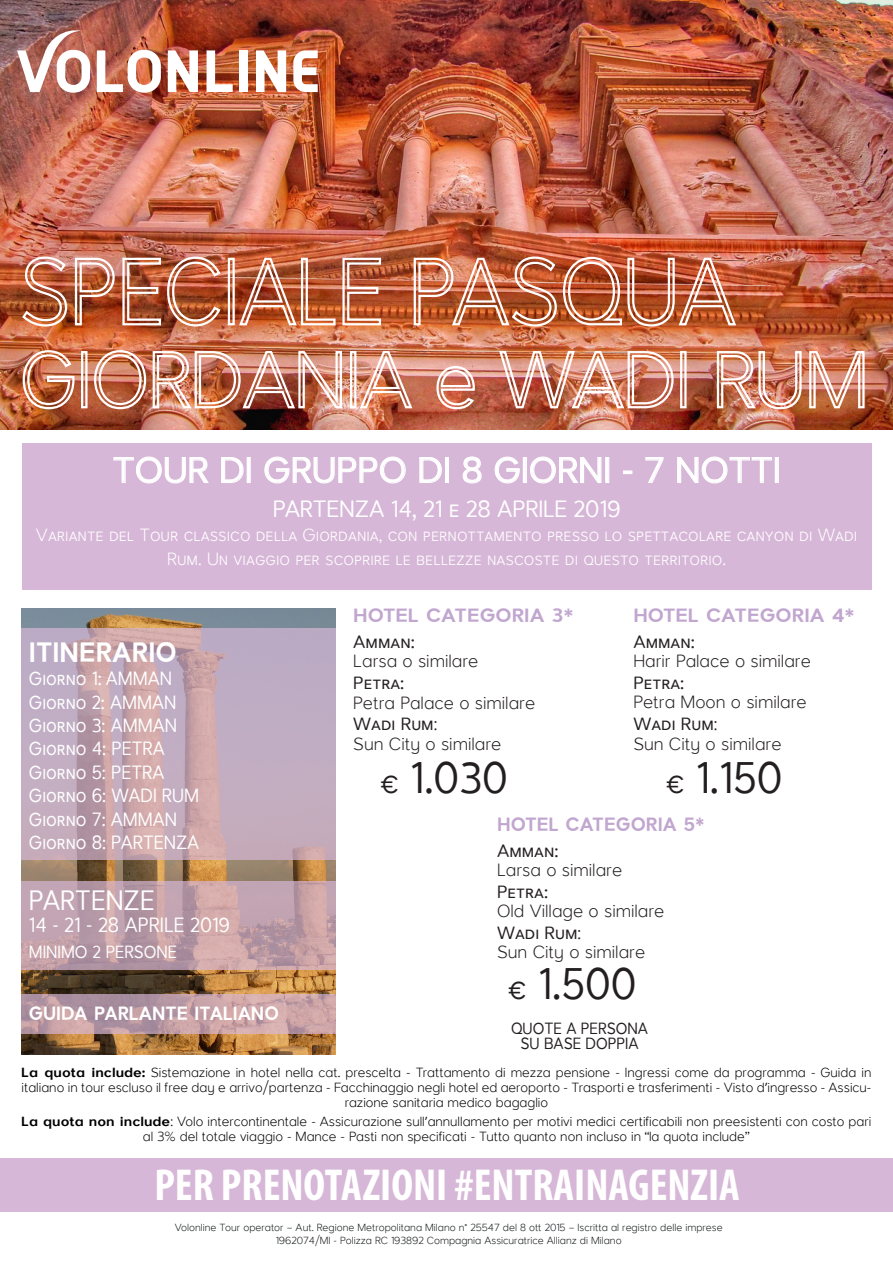
<style>
.page{position:relative;width:893px;height:1263px;background:#fff}
.page>*{position:absolute;margin:0;border:0;box-sizing:border-box;transform-origin:0 0}
.t1{font:700 condensed 45px "Myriad Pro";color:#fff}
.t2{font:45px "Larke Neue";color:#231f20;scale:.9 1}
.t3{font:36px "Larke Neue";color:#fff}
.t4{font:700 28.5px "Larke Neue";color:#fff;scale:.9 1}
.t5{font:28.5px "Larke Neue";color:#fff;scale:.9 1}
.t6{font:24px "Larke Neue";letter-spacing:-.01em;color:#fff;scale:.94 1}
.t7{font:21px "Larke Neue";color:#fff;scale:.9 1}
.t8{font:19.5px/23.4px "Larke Neue";color:#fff;scale:.9 1}
.t9{font:700 19.5px "Larke Neue";color:#c1a6cf}
.t10{font:700 19.5px "Larke Neue";color:#fff;scale:.9 1}
.t11{font:700 19.5px "Larke Neue";color:#c1a6cf;scale:.94 1}
.t12{font:100 18px/21.6px "Larke Neue";color:#231f20}
.t13{font:100 18px/24px "Larke Neue";color:#fff;text-align:center}
.t14{font:18px "Larke Neue";color:#231f20}
.t15{font:18px "Larke Neue";color:#fff;scale:.9 1}
.t16{font:16.5px/15px "Larke Neue";color:#231f20;text-align:center;scale:.9 1}
.t17{font:100 13.5px/15px "Larke Neue";color:#000;text-align:center}
.t18{font:100 10.5px/12.6px "Larke Neue";color:#131718;text-align:center}
.s1{font-weight:400}
.s2{font-size:25.5px}
.s3{font-weight:700}
.s4{font-family:"Myriad Pro";font-weight:400}
</style>
<div class="page">
<img style="left:22px;top:608px;width:314px;height:446px">
<svg style="left:22px;top:629px;width:314px;height:231px;background:#c2a8b7"></svg>
<svg style="left:22px;top:881px;width:314px;height:88px;background:#c09fa9"></svg>
<svg style="left:22px;top:994px;width:314px;height:39px;background:#c09da5"></svg>
<img style="left:0;top:0;width:893px;height:430px">
<div style="left:0;top:1158px;width:893px;height:53px;background:#d7b7d7"></div>
<div style="left:22px;top:443px;width:849px;height:147px;background:#d7b7d7"></div>
<svg style="left:17px;top:30px;width:73px;height:63px"></svg>
<svg style="left:168px;top:50px;width:30px;height:42px"></svg>
<svg style="left:207px;top:50px;width:26px;height:42px"></svg>
<svg style="left:293px;top:50px;width:25px;height:42px"></svg>
<svg style="left:256px;top:50px;width:30px;height:42px"></svg>
<div style="left:239px;top:50px;width:8px;height:42px;background:#fff"></div>
<svg style="left:97px;top:50px;width:64px;height:43px"></svg>
<svg style="left:113px;top:456px;width:96px;height:28px"></svg>
<svg style="left:221px;top:457px;width:23px;height:26px"></svg>
<div style="left:247px;top:457px;width:4px;height:26px;border:1px solid #fff"></div>
<svg style="left:264px;top:456px;width:142px;height:28px"></svg>
<svg style="left:419px;top:457px;width:23px;height:26px"></svg>
<div style="left:445px;top:457px;width:4px;height:26px;border:1px solid #fff"></div>
<svg style="left:462px;top:456px;width:20px;height:28px"></svg>
<svg style="left:494px;top:456px;width:26px;height:28px"></svg>
<div style="left:523px;top:457px;width:4px;height:26px;border:1px solid #fff"></div>
<svg style="left:530px;top:456px;width:72px;height:28px"></svg>
<div style="left:605px;top:457px;width:4px;height:26px;border:1px solid #fff"></div>
<svg style="left:623px;top:471px;width:9px;height:3px"></svg>
<svg style="left:645px;top:457px;width:19px;height:26px"></svg>
<svg style="left:677px;top:456px;width:95px;height:28px"></svg>
<div style="left:775px;top:457px;width:4px;height:26px;border:1px solid #fff"></div>
<img style="left:22px;top:349px;width:54px;height:61px">
<div style="left:81px;top:351px;width:7px;height:57px;border:2px solid #fff"></div>
<img style="left:93px;top:349px;width:250px;height:61px">
<div style="left:350px;top:351px;width:6px;height:57px;border:2px solid #fff"></div>
<img style="left:358px;top:349px;width:56px;height:60px">
<svg style="left:435px;top:365px;width:41px;height:45px"></svg>
<img style="left:498px;top:349px;width:177px;height:61px">
<div style="left:680px;top:351px;width:7px;height:57px;border:2px solid #fff"></div>
<img style="left:716px;top:347px;width:150px;height:63px">
<img style="left:21px;top:255px;width:47px;height:73px">
<img style="left:74px;top:255px;width:148px;height:73px">
<div style="left:228px;top:258px;width:7px;height:67px;border:2px solid #fff"></div>
<img style="left:237px;top:256px;width:145px;height:70px">
<img style="left:413px;top:255px;width:325px;height:73px">
<h2 class="t3" style="left:113px;top:448px;width:670px">TOUR DI GRUPPO DI 8 GIORNI - 7 NOTTI</h2>
<h3 class="t6" style="left:273px;top:494px;width:372px">PARTENZA 14, 21 e 28 APRILE 2019</h3>
<h3 class="t13" style="left:36px;top:523px;width:823px">Variante del Tour classico della Giordania, con pernottamento presso lo spettacolare canyon di Wadi<br>Rum. Un viaggio per scoprire le bellezze nascoste di questo territorio.</h3>
<h3 class="t4" style="left:29px;top:634px;width:166px">ITINERARIO</h3>
<h3 class="t8" style="left:29px;top:667px;width:191px">Giorno 1: AMMAN<br>Giorno 2: AMMAN<br>Giorno 3: AMMAN<br>Giorno 4: PETRA<br>Giorno 5: PETRA<br>Giorno 6: WADI RUM<br>Giorno 7: AMMAN<br>Giorno 8: PARTENZA</h3>
<h3 class="t5" style="left:29px;top:882px;width:141px">PARTENZE</h3>
<h3 class="t7" style="left:29px;top:912px;width:225px">14 - 21 - 28 APRILE 2019</h3>
<h3 class="t15" style="left:29px;top:940px;width:166px">MINIMO 2 PERSONE</h3>
<h3 class="t10" style="left:29px;top:1001px;width:279px">GUIDA PARLANTE ITALIANO</h3>
<h3 class="t9" style="left:633px;top:603px;width:223px">HOTEL CATEGORIA 4*</h3>
<h3 class="t14" style="left:633px;top:631px;width:63px">Amman:</h3>
<h3 class="t12" style="left:633px;top:651px;width:179px">Harir Palace o similare</h3>
<h3 class="t14" style="left:633px;top:672px;width:53px">Petra:</h3>
<h3 class="t12" style="left:633px;top:692px;width:175px">Petra Moon o similare<br><span class="s1">Wadi Rum</span>:</h3>
<h3 class="t12" style="left:633px;top:733px;width:150px">Sun City o similare</h3>
<h1 class="t2" style="left:666px;top:749px;width:131px"><span class="s2">€</span> 1.150</h1>
<h3 class="t11" style="left:497px;top:812px;width:222px">HOTEL CATEGORIA 5*</h3>
<h3 class="t14" style="left:497px;top:839px;width:63px">Amman:</h3>
<h3 class="t12" style="left:497px;top:859px;width:127px">Larsa o similare</h3>
<h3 class="t14" style="left:497px;top:880px;width:53px">Petra:</h3>
<h3 class="t12" style="left:497px;top:901px;width:169px">Old Village o similare<br><span class="s1">Wadi Rum</span>:</h3>
<h3 class="t12" style="left:497px;top:942px;width:150px">Sun City o similare</h3>
<h1 class="t2" style="left:509px;top:956px;width:143px"><span class="s2">€</span> 1.500</h1>
<h3 class="t9" style="left:353px;top:604px;width:222px">HOTEL CATEGORIA 3*</h3>
<h3 class="t14" style="left:353px;top:631px;width:63px">Amman:</h3>
<h3 class="t12" style="left:353px;top:651px;width:127px">Larsa o similare</h3>
<h3 class="t14" style="left:353px;top:672px;width:53px">Petra:</h3>
<h3 class="t12" style="left:353px;top:692px;width:183px">Petra Palace o similare<br><span class="s1">Wadi Rum</span>:</h3>
<h3 class="t12" style="left:353px;top:733px;width:150px">Sun City o similare</h3>
<h1 class="t2" style="left:381px;top:750px;width:143px"><span class="s2">€</span> 1.030</h1>
<p class="t16" style="left:511px;top:1021px;width:154px">QUOTE A PERSONA<br>SU BASE DOPPIA</p>
<p class="t17" style="left:22px;top:1065px;width:851px"><span class="s3">La quota include:</span> Sistemazione in hotel nella cat. prescelta - Trattamento di mezza pensione - Ingressi come da programma - Guida in italiano in tour escluso il free day e arrivo/partenza - Facchinaggio negli hotel ed aeroporto - Trasporti e trasferimenti - Visto d<span class="s4">’</span>ingresso - Assicu&shy;razione sanitaria medico bagaglio</p>
<p class="t17" style="left:22px;top:1114px;width:851px"><span class="s3">La quota non include</span>: Volo intercontinentale - Assicurazione sull<span class="s4">’</span>annullamento per motivi medici certificabili non preesistenti con costo pari al 3% del totale viaggio - Mance - Pasti non specificati - Tutto quanto non incluso in “la quota include”</p>
<h1 class="t1" style="left:154px;top:1157px;width:587px">PER PRENOTAZIONI #ENTRAINAGENZIA</h1>
<p class="t18" style="left:175px;top:1221px;width:549px">Volonline Tour operator – Aut. Regione Metropolitana Milano n° 25547 del 8 ott 2015 – Iscritta al registro delle imprese<br>1962074/MI - Polizza RC 193892 Compagnia Assicuratrice Allianz di Milano</p>
</div>
